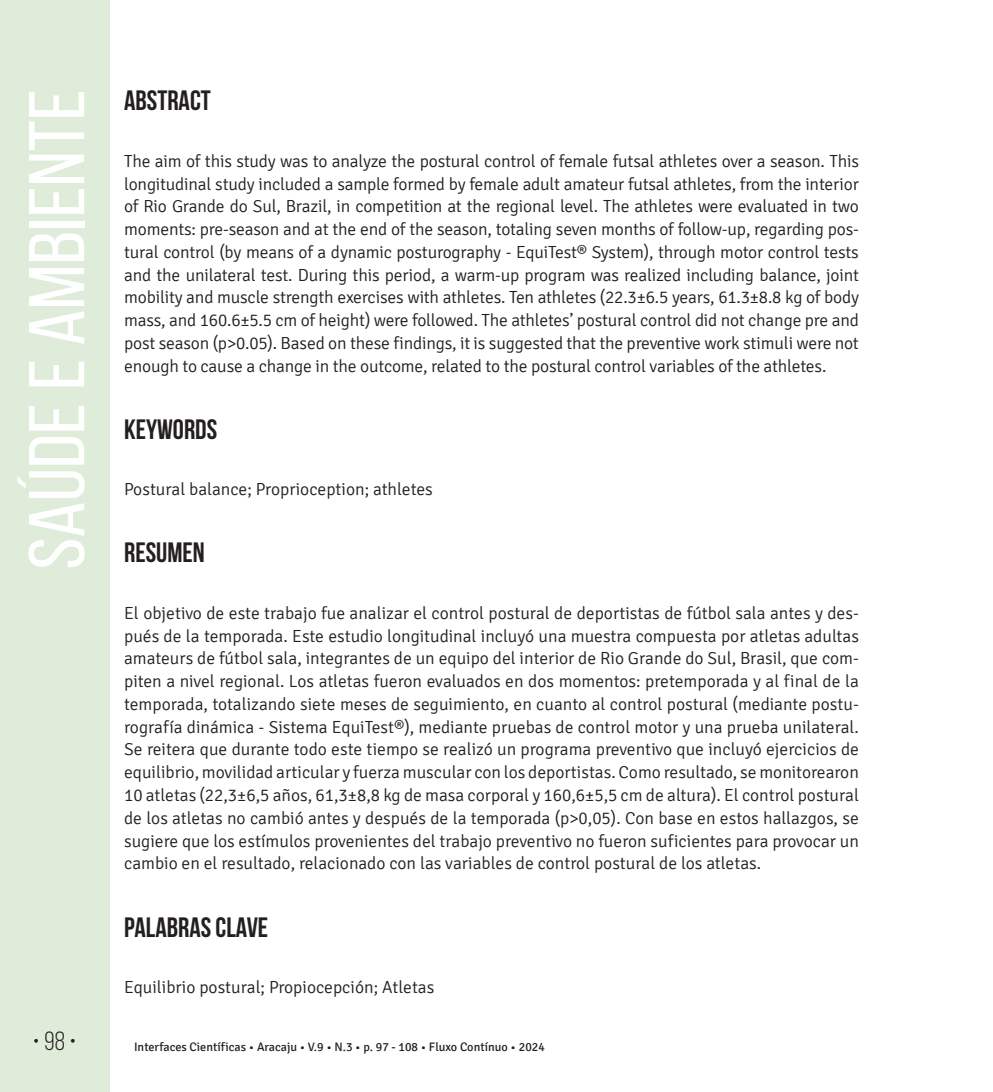
<style>
.page{position:relative;width:993px;height:1092px;background:#fff}
.page>*{position:absolute;margin:0;border:0;box-sizing:border-box;transform-origin:0 0}
.t1{font:78.75px "Bebas Neue";color:#fff;scale:1.09 1}
.t2{font:700 28px "Bebas Neue";color:#231f20}
.t3{font:26.25px "Bebas Neue";color:#231f20}
.t4{font:300 17.5px/22.8px "Signika";color:#231f20;text-align:justify}
.t5{font:12.25px "Signika";color:#231f20}
</style>
<div class="page">
<div style="left:0;top:0;width:109px;height:1091px;background:#deecd9"></div>
<h1 class="t1" style="left:14px;top:569px;width:442px;rotate:-90deg">Saúde e Ambiente</h1>
<h2 class="t2" style="left:124px;top:85px;width:88px">ABSTRACT</h2>
<p class="t4" style="left:124px;top:150px;width:736px">The aim of this study was to analyze the postural control of female futsal athletes over a season. This longitudinal study included a sample formed by female adult amateur futsal athletes, from the interior of Rio Grande do Sul, Brazil, in competition at the regional level. The athletes were evaluated in two moments: pre-season and at the end of the season, totaling seven months of follow-up, regarding pos&shy;tural control (by means of a dynamic posturography - EquiTest® System), through motor control tests and the unilateral test. During this period, a warm-up program was realized including balance, joint mobility and muscle strength exercises with athletes. Ten athletes (22.3±6.5 years, 61.3±8.8 kg of body mass, and 160.6±5.5 cm of height) were followed. The athletes’ postural control did not change pre and post season (p&gt;0.05). Based on these findings, it is suggested that the preventive work stimuli were not enough to cause a change in the outcome, related to the postural control variables of the athletes.</p>
<h2 class="t2" style="left:124px;top:414px;width:94px">KEYWORDS</h2>
<p class="t4" style="left:124px;top:478px;width:310px">Postural balance; Proprioception; athletes</p>
<h2 class="t2" style="left:124px;top:537px;width:82px">RESUMEN</h2>
<p class="t4" style="left:124px;top:602px;width:736px">El objetivo de este trabajo fue analizar el control postural de deportistas de fútbol sala antes y des&shy;pués de la temporada. Este estudio longitudinal incluyó una muestra compuesta por atletas adultas amateurs de fútbol sala, integrantes de un equipo del interior de Rio Grande do Sul, Brasil, que com&shy;piten a nivel regional. Los atletas fueron evaluados en dos momentos: pretemporada y al final de la temporada, totalizando siete meses de seguimiento, en cuanto al control postural (mediante postu&shy;rografía dinámica - Sistema EquiTest®), mediante pruebas de control motor y una prueba unilateral.<br>Se reitera que durante todo este tiempo se realizó un programa preventivo que incluyó ejercicios de equilibrio, movilidad articular y fuerza muscular con los deportistas. Como resultado, se monitorearon 10 atletas (22,3±6,5 años, 61,3±8,8 kg de masa corporal y 160,6±5,5 cm de altura). El control postural de los atletas no cambió antes y después de la temporada (p&gt;0,05). Con base en estos hallazgos, se sugiere que los estímulos provenientes del trabajo preventivo no fueron suficientes para provocar un cambio en el resultado, relacionado con las variables de control postural de los atletas.</p>
<h2 class="t2" style="left:124px;top:911px;width:146px">PALABRAS CLAVE</h2>
<p class="t4" style="left:124px;top:975px;width:312px">Equilibrio postural; Propiocepción; Atletas</p>
<h3 class="t3" style="left:33px;top:1026px;width:45px">• 98 •</h3>
<p class="t5" style="left:134px;top:1040px;width:412px">Interfaces Científicas • Aracaju • V.9 • N.3 • p. 97 - 108 • Fluxo Contínuo • 2024</p>
</div>
